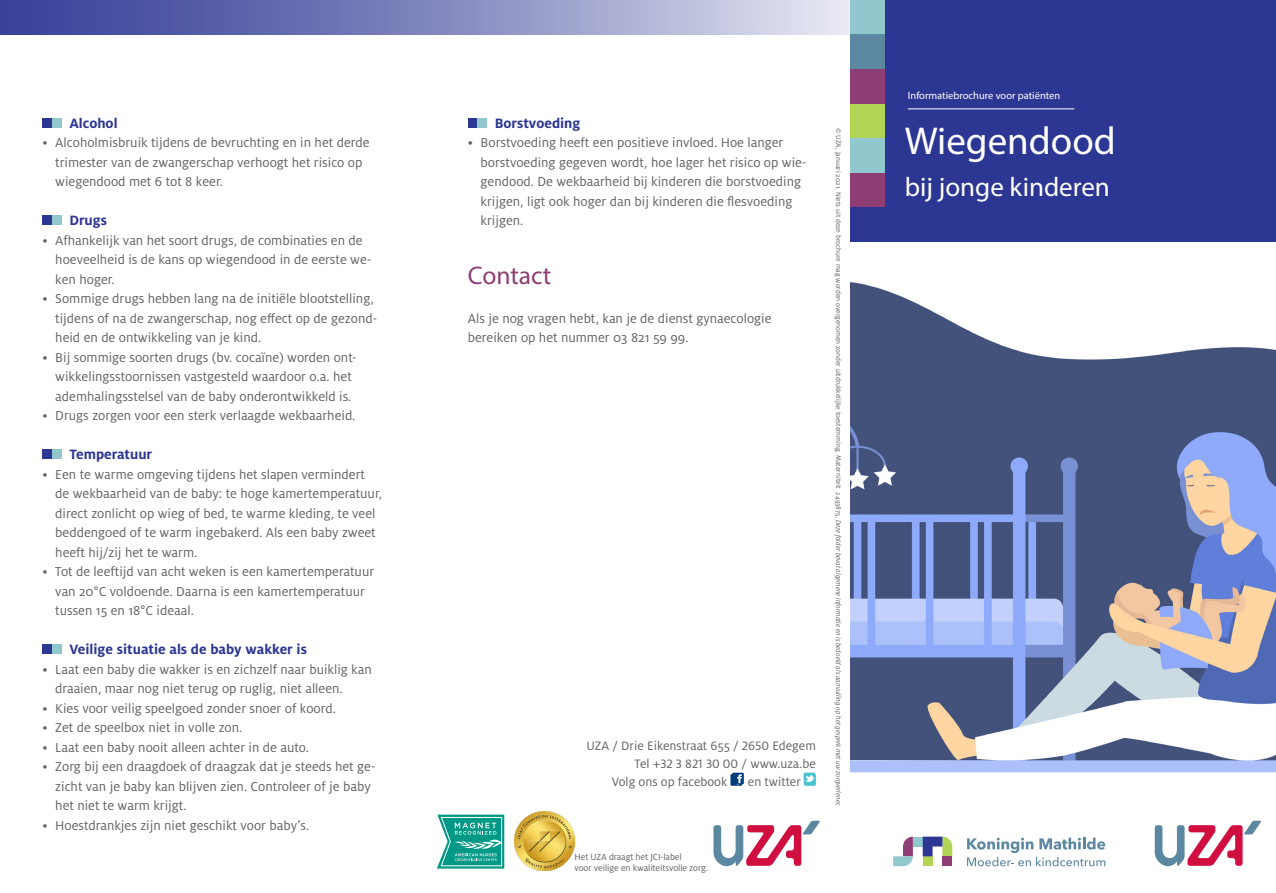
<style>
.page{position:relative;width:1276px;height:893px;background:#fff}
.page>*{position:absolute;margin:0;border:0;box-sizing:border-box;transform-origin:0 0}
._1_-_Hoofdtitel{font:39px "Myriad Pro";color:#fff}
._1_-_Hoofdtitel-2{font:27px "Myriad Pro";color:#fff}
._1_-_Tussentitel{font:25.5px "Myriad Pro";color:#8f3e75}
._1_-_Ondertitel{font:700 15px "Milo OT";color:#2c3693}
._2_-_Bodytekst{font:14.25px/19.5px "Milo OT";color:#636366}
.t1{font:13.5px "Milo OT";color:#636366}
._1_-_Hoofdtitel-3{font:10.5px "Myriad Pro";color:#fff}
.t2{font:9.75px/11.2px "Milo OT";letter-spacing:-.01em;color:#636366}
.t3{font:7.5px "Milo OT";color:#636366}
.s1{font-style:italic}
</style>
<div class="page">
<div style="left:730px;top:774px;width:12px;height:12px;background:#013d7d"></div>
<div style="left:804px;top:774px;width:12px;height:12px;background:#47c3d2"></div>
<div style="left:732px;top:773px;width:12px;height:11px;background:#013d7d"></div>
<svg style="left:736px;top:774px;width:6px;height:11px"></svg>
<div style="left:803px;top:773px;width:12px;height:11px;background:#47c3d2"></div>
<svg style="left:804px;top:775px;width:11px;height:8px"></svg>
<svg style="left:713px;top:821px;width:107px;height:45px"></svg>
<img style="left:514px;top:811px;width:60px;height:60px">
<svg style="left:437px;top:815px;width:67px;height:54px;background:#3fb2a4"></svg>
<div style="left:0;top:0;width:850px;height:35px;background:linear-gradient(to right,#2b3592,#dfe1ee)"></div>
<div style="left:43px;top:118px;width:9px;height:10px;background:#2c3693"></div>
<div style="left:52px;top:118px;width:10px;height:10px;background:#91c8cd"></div>
<div style="left:43px;top:215px;width:9px;height:10px;background:#2c3693"></div>
<div style="left:52px;top:215px;width:10px;height:10px;background:#91c8cd"></div>
<div style="left:43px;top:449px;width:9px;height:10px;background:#2c3693"></div>
<div style="left:52px;top:449px;width:10px;height:10px;background:#91c8cd"></div>
<div style="left:43px;top:644px;width:9px;height:10px;background:#2c3693"></div>
<div style="left:52px;top:644px;width:10px;height:10px;background:#91c8cd"></div>
<div style="left:468px;top:118px;width:9px;height:10px;background:#2c3693"></div>
<div style="left:477px;top:118px;width:10px;height:10px;background:#91c8cd"></div>
<img style="left:850px;top:282px;width:426px;height:491px">
<div style="left:850px;top:0;width:426px;height:242px;background:#2c3693"></div>
<div style="left:850px;top:69px;width:35px;height:35px;background:#8f3e75"></div>
<div style="left:850px;top:104px;width:35px;height:34px;background:#b2d454"></div>
<div style="left:850px;top:0;width:35px;height:35px;background:#91c8cd"></div>
<div style="left:850px;top:138px;width:35px;height:35px;background:#91c8cd"></div>
<div style="left:850px;top:35px;width:35px;height:34px;background:#5c87a1"></div>
<div style="left:850px;top:173px;width:35px;height:35px;background:#8f3e75"></div>
<hr style="left:908px;top:108px;width:166px;height:1px;background:#fff">
<svg style="left:967px;top:838px;width:138px;height:28px"></svg>
<div style="left:913px;top:837px;width:9px;height:9px;background:#91c8cd"></div>
<div style="left:922px;top:856px;width:10px;height:10px;background:#b2d454"></div>
<svg style="left:893px;top:837px;width:20px;height:29px"></svg>
<div style="left:942px;top:856px;width:10px;height:10px;background:#8f3e75"></div>
<svg style="left:922px;top:837px;width:30px;height:19px"></svg>
<svg style="left:1154px;top:821px;width:107px;height:45px"></svg>
<p class="_1_-_Ondertitel" style="left:69px;top:114px;width:50px">Alcohol</p>
<p class="_2_-_Bodytekst" style="left:55px;top:133px;width:316px;text-indent:-13px">• Alcoholmisbruik tijdens de bevruchting en in het derde trimester van de zwangerschap verhoogt het risico op wiegendood met 6 tot 8 keer.</p>
<p class="_1_-_Ondertitel" style="left:69px;top:212px;width:39px">Drugs</p>
<p class="_2_-_Bodytekst" style="left:55px;top:230px;width:318px;text-indent:-13px">• Afhankelijk van het soort drugs, de combinaties en de hoeveelheid is de kans op wiegendood in de eerste we&shy;ken hoger.</p>
<p class="_2_-_Bodytekst" style="left:55px;top:289px;width:323px;text-indent:-13px">• Sommige drugs hebben lang na de initiële blootstelling, tijdens of na de zwangerschap, nog effect op de gezond&shy;heid en de ontwikkeling van je kind.</p>
<p class="_2_-_Bodytekst" style="left:43px;top:347px;width:315px;text-align:center">• Bij sommige soorten drugs (bv. cocaïne) worden ont&shy;wikkelingsstoornissen vastgesteld waardoor o.a. het ademhalingsstelsel van de baby onderontwikkeld is.</p>
<p class="_2_-_Bodytekst" style="left:43px;top:406px;width:314px">• Drugs zorgen voor een sterk verlaagde wekbaarheid.</p>
<p class="_1_-_Ondertitel" style="left:69px;top:446px;width:84px">Temperatuur</p>
<p class="_2_-_Bodytekst" style="left:55px;top:464px;width:328px;text-indent:-13px">• Een te warme omgeving tijdens het slapen vermindert de wekbaarheid van de baby: te hoge kamertemperatuur, direct zonlicht op wieg of bed, te warme kleding, te veel beddengoed of te warm ingebakerd. Als een baby zweet heeft hij/zij het te warm.</p>
<p class="_2_-_Bodytekst" style="left:55px;top:562px;width:320px;text-indent:-13px">• Tot de leeftijd van acht weken is een kamertemperatuur van 20°C voldoende. Daarna is een kamertemperatuur tussen 15 en 18°C ideaal.</p>
<p class="_1_-_Ondertitel" style="left:69px;top:641px;width:239px">Veilige situatie als de baby wakker is</p>
<p class="_2_-_Bodytekst" style="left:55px;top:659px;width:318px;text-indent:-13px">• Laat een baby die wakker is en zichzelf naar buiklig kan draaien, maar nog niet terug op ruglig, niet alleen.</p>
<p class="_2_-_Bodytekst" style="left:43px;top:698px;width:295px">• Kies voor veilig speelgoed zonder snoer of koord.</p>
<p class="_2_-_Bodytekst" style="left:43px;top:718px;width:201px">• Zet de speelbox niet in volle zon.</p>
<p class="_2_-_Bodytekst" style="left:43px;top:737px;width:268px">• Laat een baby nooit alleen achter in de auto.</p>
<p class="_2_-_Bodytekst" style="left:55px;top:757px;width:322px;text-indent:-13px">• Zorg bij een draagdoek of draagzak dat je steeds het ge&shy;zicht van je baby kan blijven zien. Controleer of je baby het niet te warm krijgt.</p>
<p class="_2_-_Bodytekst" style="left:43px;top:815px;width:268px">• Hoestdrankjes zijn niet geschikt voor baby’s.</p>
<p class="_1_-_Ondertitel" style="left:495px;top:114px;width:87px">Borstvoeding</p>
<p class="_2_-_Bodytekst" style="left:480px;top:133px;width:327px;text-indent:-13px">• Borstvoeding heeft een positieve invloed. Hoe langer borstvoeding gegeven wordt, hoe lager het risico op wie&shy;gendood. De wekbaarheid bij kinderen die borstvoeding krijgen, ligt ook hoger dan bij kinderen die flesvoeding krijgen.</p>
<p class="_1_-_Tussentitel" style="left:468px;top:259px;width:85px">Contact</p>
<p class="_2_-_Bodytekst" style="left:468px;top:308px;width:305px">Als je nog vragen hebt, kan je de dienst gynaecologie</p>
<p class="_2_-_Bodytekst" style="left:468px;top:328px;width:222px">bereiken op het nummer 03 821 59 99.</p>
<p class="t1" style="left:586px;top:738px;width:231px">UZA / Drie Eikenstraat 655 / 2650 Edegem</p>
<p class="t1" style="left:634px;top:756px;width:183px">Tel +32 3 821 30 00 / www.uza.be</p>
<p class="t1" style="left:611px;top:774px;width:117px">Volg ons op facebook</p>
<p class="t1" style="left:748px;top:774px;width:54px">en twitter</p>
<p class="t2" style="left:574px;top:851px;width:135px">Het UZA draagt het JCI-label<br>voor veilige en kwaliteitsvolle zorg.</p>
<p class="t3" style="left:842px;top:128px;width:680px;rotate:90deg">© UZA, januari 2021. Niets uit deze brochure mag worden overgenomen zonder uitdrukkelijke toestemming. Materniteit 2493875, <span class="s1">Deze folder bevat algemene informatie en is bedoeld als aanvulling op het gesprek met uw zorgverlener.</span></p>
<p class="_1_-_Hoofdtitel-3" style="left:908px;top:89px;width:154px">Informatiebrochure voor patiënten</p>
<p class="_1_-_Hoofdtitel" style="left:905px;top:117px;width:212px">Wiegendood</p>
<p class="_1_-_Hoofdtitel-2" style="left:905px;top:170px;width:206px">bij jonge kinderen</p>
</div>
